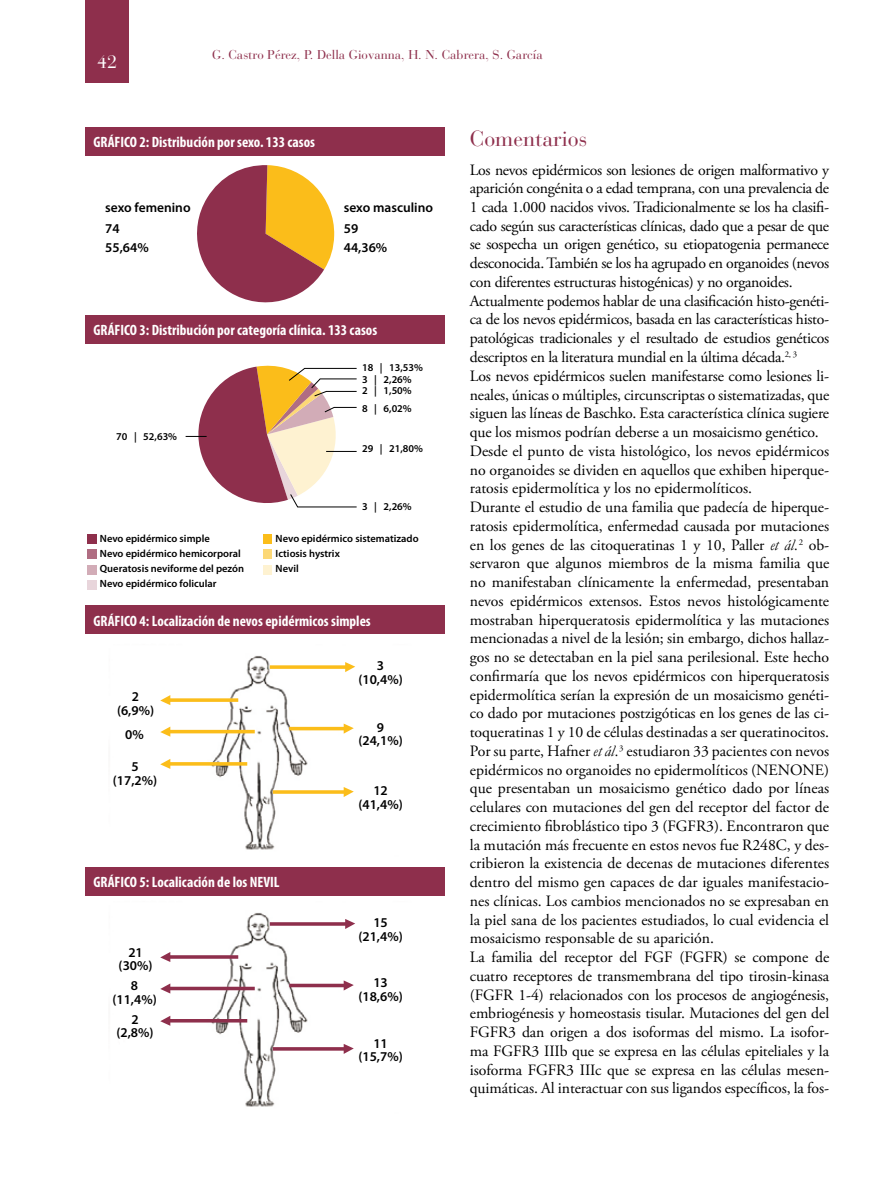
<style>
.page{position:relative;width:893px;height:1191px;background:#fff}
.page>*{position:absolute;margin:0;border:0;box-sizing:border-box;transform-origin:0 0}
.t1{font:21.75px "Bauer Bodoni";color:#8e2f4c}
.t2{font:18px "Bauer Bodoni";color:#fff}
.t3{font:15.75px/18.8px "Adobe Garamond Pro";letter-spacing:-.005em;color:#000}
.t4{font:700 condensed 15px "Myriad Pro";color:#fff}
.t5{font:600 13.5px/13.5px "Myriad Pro";color:#000;text-align:center}
.t6{font:12.75px "Bauer Bodoni";color:#8e2f4c}
.t7{font:600 10.5px/15px "Myriad Pro";color:#000}
.s1{font-family:"Garamond";font-style:italic}
</style>
<div class="page">
<div style="left:85px;top:0;width:44px;height:82px;background:#8e2f4c"></div>
<div style="left:85px;top:128px;width:359px;height:28px;background:#8e2f4c"></div>
<div style="left:85px;top:315px;width:359px;height:28px;background:#8e2f4c"></div>
<div style="left:85px;top:606px;width:359px;height:28px;background:#8e2f4c"></div>
<div style="left:85px;top:867px;width:359px;height:28px;background:#8e2f4c"></div>
<svg style="left:197px;top:165px;width:138px;height:137px"></svg>
<div style="left:87px;top:535px;width:9px;height:9px;background:#8e2f4c"></div>
<div style="left:87px;top:550px;width:9px;height:9px;background:#b06d82"></div>
<div style="left:87px;top:565px;width:9px;height:9px;background:#d2acb7"></div>
<div style="left:87px;top:580px;width:9px;height:9px;background:#e8d5db"></div>
<div style="left:263px;top:535px;width:9px;height:9px;background:#fbbd1a"></div>
<div style="left:263px;top:550px;width:9px;height:9px;background:#fcd876"></div>
<div style="left:263px;top:565px;width:9px;height:9px;background:#fef2d1"></div>
<svg style="left:185px;top:365px;width:172px;height:143px"></svg>
<img style="left:169px;top:656px;width:176px;height:194px">
<svg style="left:270px;top:662px;width:85px;height:10px"></svg>
<svg style="left:289px;top:723px;width:65px;height:10px"></svg>
<svg style="left:273px;top:787px;width:81px;height:10px"></svg>
<svg style="left:160px;top:695px;width:78px;height:10px"></svg>
<svg style="left:160px;top:726px;width:95px;height:10px"></svg>
<svg style="left:160px;top:759px;width:87px;height:10px"></svg>
<img style="left:169px;top:913px;width:176px;height:194px">
<svg style="left:270px;top:919px;width:85px;height:10px"></svg>
<svg style="left:289px;top:980px;width:65px;height:10px"></svg>
<svg style="left:273px;top:1043px;width:81px;height:11px"></svg>
<svg style="left:160px;top:952px;width:78px;height:10px"></svg>
<svg style="left:160px;top:983px;width:95px;height:10px"></svg>
<svg style="left:160px;top:1015px;width:87px;height:10px"></svg>
<p class="t2" style="left:97px;top:51px;width:22px">42</p>
<p class="t6" style="left:212px;top:47px;width:332px">G. Castro Pérez, P. Della Giovanna, H. N. Cabrera, S. García</p>
<p class="t4" style="left:94px;top:133px;width:223px">GRÁFICO 2: Distribución por sexo. 133 casos</p>
<p class="t5" style="left:105px;top:201px;width:87px">sexo femenino</p>
<p class="t5" style="left:105px;top:218px;width:45px;line-height:18.9px;text-align:left">74<br>55,64%</p>
<p class="t5" style="left:344px;top:201px;width:91px">sexo masculino</p>
<p class="t5" style="left:344px;top:218px;width:45px;line-height:18.9px;text-align:left">59<br>44,36%</p>
<p class="t4" style="left:94px;top:320px;width:285px">GRÁFICO 3: Distribución por categoría clínica. 133 casos</p>
<p class="t7" style="left:116px;top:428px;width:62px">70 | 52,63%</p>
<p class="t7" style="left:362px;top:361px;width:62px;line-height:11.7px">18 | 13,53%<br>3 | 2,26%<br>2 | 1,50%</p>
<p class="t7" style="left:362px;top:400px;width:51px">8 | 6,02%</p>
<p class="t7" style="left:362px;top:441px;width:62px">29 | 21,80%</p>
<p class="t7" style="left:362px;top:498px;width:51px">3 | 2,26%</p>
<p class="t7" style="left:100px;top:530px;width:146px">Nevo epidérmico simple<br>Nevo epidérmico hemicorporal<br>Queratosis neviforme del pezón<br>Nevo epidérmico folicular</p>
<p class="t7" style="left:276px;top:530px;width:144px">Nevo epidérmico sistematizado<br>Ictiosis hystrix<br>Nevil</p>
<p class="t4" style="left:94px;top:611px;width:279px">GRÁFICO 4: Localización de nevos epidérmicos simples</p>
<p class="t5" style="left:117px;top:689px;width:39px">2 (6,9%)</p>
<p class="t5" style="left:125px;top:727px;width:20px">0%</p>
<p class="t5" style="left:113px;top:759px;width:46px">5 (17,2%)</p>
<p class="t4" style="left:94px;top:872px;width:188px">GRÁFICO 5: Localicación de los NEVIL</p>
<p class="t5" style="left:119px;top:945px;width:35px">21 (30%)</p>
<p class="t5" style="left:112px;top:978px;width:46px">8 (11,4%)</p>
<p class="t5" style="left:116px;top:1012px;width:39px">2 (2,8%)</p>
<p class="t5" style="left:358px;top:658px;width:46px">3 (10,4%)</p>
<p class="t5" style="left:358px;top:720px;width:46px">9 (24,1%)</p>
<p class="t5" style="left:358px;top:783px;width:46px">12 (41,4%)</p>
<p class="t5" style="left:358px;top:915px;width:46px">15 (21,4%)</p>
<p class="t5" style="left:358px;top:975px;width:46px">13 (18,6%)</p>
<p class="t5" style="left:358px;top:1036px;width:46px">11 (15,7%)</p>
<h1 class="t1" style="left:470px;top:126px;width:119px">Comentarios</h1>
<p class="t3" style="left:470px;top:161px;width:361px">Los nevos epidérmicos son lesiones de origen malformativo y aparición congénita o a edad temprana, con una prevalencia de 1 cada 1.000 nacidos vivos. Tradicionalmente se los ha clasifi&shy;cado según sus características clínicas, dado que a pesar de que se sospecha un origen genético, su etiopatogenia permanece desconocida. También se los ha agrupado en organoides (nevos con diferentes estructuras histogénicas) y no organoides.<br>Actualmente podemos hablar de una clasificación histo-genéti&shy;ca de los nevos epidérmicos, basada en las características histo&shy;patológicas tradicionales y el resultado de estudios genéticos descriptos en la literatura mundial en la última década.<sup>2,</sup> <sup>3<br></sup>Los nevos epidérmicos suelen manifestarse como lesiones li&shy;neales, únicas o múltiples, circunscriptas o sistematizadas, que siguen las líneas de Baschko. Esta característica clínica sugiere que los mismos podrían deberse a un mosaicismo genético.<br>Desde el punto de vista histológico, los nevos epidérmicos no organoides se dividen en aquellos que exhiben hiperque&shy;ratosis epidermolítica y los no epidermolíticos.<br>Durante el estudio de una familia que padecía de hiperque&shy;ratosis epidermolítica, enfermedad causada por mutaciones en los genes de las citoqueratinas 1 y 10, Paller <span class="s1">et ál.</span><sup>2</sup> ob&shy;servaron que algunos miembros de la misma familia que no manifestaban clínicamente la enfermedad, presentaban nevos epidérmicos extensos. Estos nevos histológicamente mostraban hiperqueratosis epidermolítica y las mutaciones mencionadas a nivel de la lesión; sin embargo, dichos hallaz&shy;gos no se detectaban en la piel sana perilesional. Este hecho confirmaría que los nevos epidérmicos con hiperqueratosis epidermolítica serían la expresión de un mosaicismo genéti&shy;co dado por mutaciones postzigóticas en los genes de las ci&shy;toqueratinas 1 y 10 de células destinadas a ser queratinocitos.<br>Por su parte, Hafner <span class="s1">et ál.</span><sup>3</sup> estudiaron 33 pacientes con nevos epidérmicos no organoides no epidermolíticos (NENONE) que presentaban un mosaicismo genético dado por líneas celulares con mutaciones del gen del receptor del factor de crecimiento fibroblástico tipo 3 (FGFR3). Encontraron que la mutación más frecuente en estos nevos fue R248C, y des&shy;cribieron la existencia de decenas de mutaciones diferentes dentro del mismo gen capaces de dar iguales manifestacio&shy;nes clínicas. Los cambios mencionados no se expresaban en la piel sana de los pacientes estudiados, lo cual evidencia el mosaicismo responsable de su aparición.<br>La familia del receptor del FGF (FGFR) se compone de cuatro receptores de transmembrana del tipo tirosin-kinasa (FGFR 1-4) relacionados con los procesos de angiogénesis, embriogénesis y homeostasis tisular. Mutaciones del gen del FGFR3 dan origen a dos isoformas del mismo. La isofor&shy;ma FGFR3 IIIb que se expresa en las células epiteliales y la isoforma FGFR3 IIIc que se expresa en las células mesen&shy;quimáticas. Al interactuar con sus ligandos específicos, la fos-</p>
</div>
